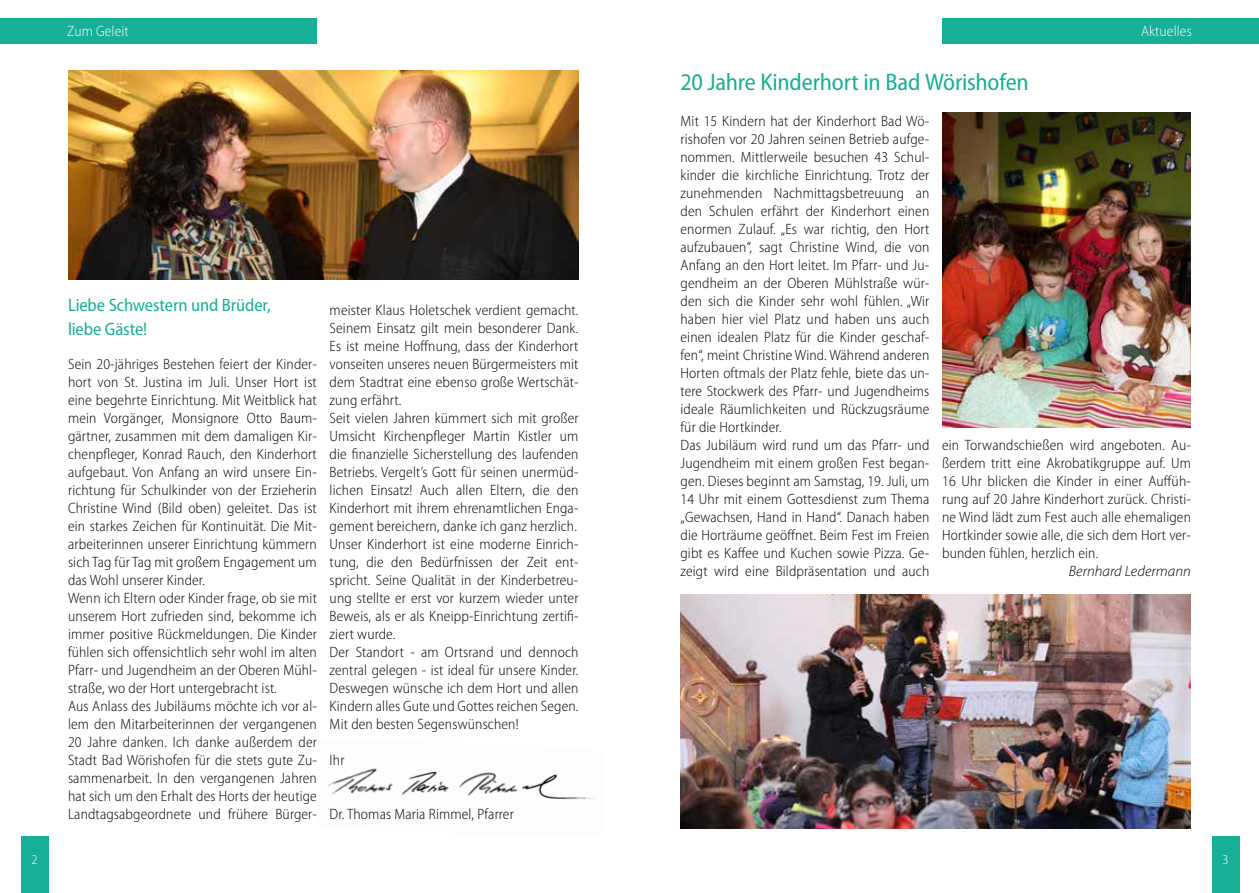
<style>
.page{position:relative;width:1259px;height:893px;background:#fff}
.page>*{position:absolute;margin:0;border:0;box-sizing:border-box;transform-origin:0 0}
.t1{font:semi-condensed 24px "Myriad Pro";letter-spacing:-.01em;color:#17af95}
.t2{font:semi-condensed 18px/24px "Myriad Pro";letter-spacing:-.005em;color:#17af95}
.t3{font:300 semi-condensed 15px/18px "Myriad Pro";letter-spacing:.01em;color:#000}
.t4{font:300 semi-condensed 15px "Myriad Pro";letter-spacing:.01em;color:#fff}
.t5{font:italic 300 15px "Myriad Pro";letter-spacing:.005em;color:#000}
.t6{font:300 semi-condensed 13.5px "Myriad Pro";color:#fff}
</style>
<div class="page">
<div style="left:942px;top:18px;width:317px;height:26px;background:#17af95"></div>
<div style="left:1211px;top:837px;width:28px;height:56px;background:#17af95"></div>
<div style="left:0;top:18px;width:317px;height:26px;background:#17af95"></div>
<div style="left:21px;top:837px;width:28px;height:56px;background:#17af95"></div>
<img style="left:942px;top:112px;width:249px;height:316px">
<img style="left:680px;top:594px;width:511px;height:234px">
<img style="left:328px;top:768px;width:265px;height:32px">
<img style="left:68px;top:71px;width:510px;height:208px">
<p class="t4" style="left:67px;top:23px;width:63px">Zum Geleit</p>
<p class="t6" style="left:32px;top:852px;width:8px">2</p>
<p class="t2" style="left:68px;top:293px;width:204px">Liebe Schwestern und Brüder, liebe Gäste!</p>
<p class="t3" style="left:68px;top:355px;width:250px">Sein 20-jähriges Bestehen feiert der Kinder&shy;hort von St. Justina im Juli. Unser Hort ist eine begehrte Einrichtung. Mit Weitblick hat mein Vorgänger, Monsignore Otto Baum&shy;gärtner, zusammen mit dem damaligen Kir&shy;chenpfleger, Konrad Rauch, den Kinderhort aufgebaut. Von Anfang an wird unsere Ein&shy;richtung für Schulkinder von der Erzieherin Christine Wind (Bild oben) geleitet. Das ist ein starkes Zeichen für Kontinuität. Die Mit&shy;arbeiterinnen unserer Einrichtung kümmern sich Tag für Tag mit großem Engagement um das Wohl unserer Kinder.<br>Wenn ich Eltern oder Kinder frage, ob sie mit unserem Hort zufrieden sind, bekomme ich immer positive Rückmeldungen. Die Kinder fühlen sich offensichtlich sehr wohl im alten Pfarr- und Jugendheim an der Oberen Mühl&shy;straße, wo der Hort untergebracht ist.<br>Aus Anlass des Jubiläums möchte ich vor al&shy;lem den Mitarbeiterinnen der vergangenen 20 Jahre danken. Ich danke außerdem der Stadt Bad Wörishofen für die stets gute Zu&shy;sammenarbeit. In den vergangenen Jahren hat sich um den Erhalt des Horts der heutige Landtagsabgeordnete und frühere Bürger-</p>
<p class="t3" style="left:330px;top:301px;width:250px">meister Klaus Holetschek verdient gemacht.<br>Seinem Einsatz gilt mein besonderer Dank.<br>Es ist meine Hoffnung, dass der Kinderhort vonseiten unseres neuen Bürgermeisters mit dem Stadtrat eine ebenso große Wertschät&shy;zung erfährt.<br>Seit vielen Jahren kümmert sich mit großer Umsicht Kirchenpfleger Martin Kistler um die finanzielle Sicherstellung des laufenden Betriebs. Vergelt’s Gott für seinen unermüd&shy;lichen Einsatz! Auch allen Eltern, die den Kinderhort mit ihrem ehrenamtlichen Enga&shy;gement bereichern, danke ich ganz herzlich.<br>Unser Kinderhort ist eine moderne Einrich&shy;tung, die den Bedürfnissen der Zeit ent&shy;spricht. Seine Qualität in der Kinderbetreu&shy;ung stellte er erst vor kurzem wieder unter Beweis, als er als Kneipp-Einrichtung zertifi&shy;ziert wurde.<br>Der Standort - am Ortsrand und dennoch zentral gelegen - ist ideal für unsere Kinder.<br>Deswegen wünsche ich dem Hort und allen Kindern alles Gute und Gottes reichen Segen.<br>Mit den besten Segenswünschen!</p>
<p class="t3" style="left:330px;top:751px;width:16px">Ihr</p>
<p class="t3" style="left:330px;top:805px;width:186px">Dr. Thomas Maria Rimmel, Pfarrer</p>
<p class="t4" style="left:1141px;top:23px;width:52px">Aktuelles</p>
<h1 class="t1" style="left:680px;top:69px;width:350px">20 Jahre Kinderhort in Bad Wörishofen</h1>
<p class="t3" style="left:680px;top:112px;width:250px">Mit 15 Kindern hat der Kinderhort Bad Wö&shy;rishofen vor 20 Jahren seinen Betrieb aufge&shy;nommen. Mittlerweile besuchen 43 Schul&shy;kinder die kirchliche Einrichtung. Trotz der zunehmenden Nachmittagsbetreuung an den Schulen erfährt der Kinderhort einen enormen Zulauf. „Es war richtig, den Hort aufzubauen“, sagt Christine Wind, die von Anfang an den Hort leitet. Im Pfarr- und Ju&shy;gendheim an der Oberen Mühlstraße wür&shy;den sich die Kinder sehr wohl fühlen. „Wir haben hier viel Platz und haben uns auch einen idealen Platz für die Kinder geschaf&shy;fen“, meint Christine Wind. Während anderen Horten oftmals der Platz fehle, biete das un&shy;tere Stockwerk des Pfarr- und Jugendheims ideale Räumlichkeiten und Rückzugsräume für die Hortkinder.<br>Das Jubiläum wird rund um das Pfarr- und Jugendheim mit einem großen Fest began&shy;gen. Dieses beginnt am Samstag, 19. Juli, um 14 Uhr mit einem Gottesdienst zum Thema „Gewachsen, Hand in Hand“. Danach haben die Horträume geöffnet. Beim Fest im Freien gibt es Kaffee und Kuchen sowie Pizza. Ge&shy;zeigt wird eine Bildpräsentation und auch</p>
<p class="t3" style="left:942px;top:436px;width:250px;text-align:justify">ein Torwandschießen wird angeboten. Au&shy;ßerdem tritt eine Akrobatikgruppe auf. Um 16 Uhr blicken die Kinder in einer Auffüh&shy;rung auf 20 Jahre Kinderhort zurück. Christi&shy;ne Wind lädt zum Fest auch alle ehemaligen Hortkinder sowie alle, die sich dem Hort ver&shy;bunden fühlen, herzlich ein.</p>
<p class="t5" style="left:1069px;top:563px;width:123px">Bernhard Ledermann</p>
<p class="t6" style="left:1222px;top:852px;width:8px">3</p>
</div>
